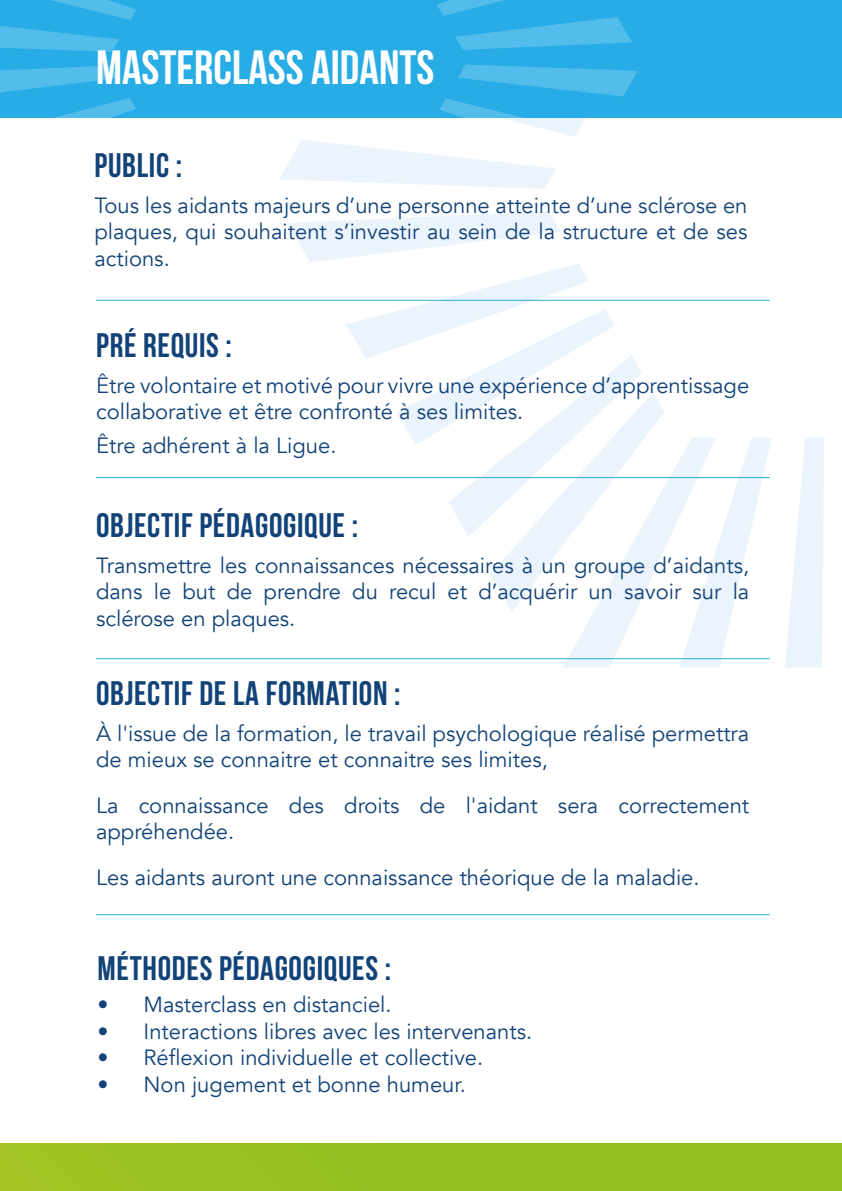
<style>
.page{position:relative;width:842px;height:1191px;background:#fff}
.page>*{position:absolute;margin:0;border:0;box-sizing:border-box;transform-origin:0 0}
.t1{font:700 48px "Bebas Neue";color:#fff}
.LI{font:700 34px "Bebas Neue";letter-spacing:.02em;color:#124378}
.TC{font:22px/26.4px "Avenir";color:#124378;text-align:justify}
.LI-2{font:22px/26.4px "Avenir";color:#124378}
</style>
<div class="page">
<svg style="left:785px;top:438px;width:39px;height:229px"></svg>
<svg style="left:287px;top:211px;width:485px;height:456px"></svg>
<div style="left:0;top:0;width:842px;height:117px;background:#28ace6"></div>
<svg style="left:0;top:0;width:136px;height:52px"></svg>
<svg style="left:437px;top:0;width:195px;height:50px"></svg>
<svg style="left:279px;top:65px;width:359px;height:124px"></svg>
<svg style="left:0;top:65px;width:136px;height:52px"></svg>
<hr style="left:96px;top:300px;width:674px;height:1px;background:#28ace6">
<hr style="left:96px;top:477px;width:674px;height:1px;background:#28ace6">
<hr style="left:96px;top:658px;width:674px;height:1px;background:#28ace6">
<hr style="left:96px;top:914px;width:674px;height:1px;background:#28ace6">
<div style="left:0;top:1144px;width:842px;height:47px;background:linear-gradient(to right,#9fc322,#8ebe1f)"></div>
<p class="t1" style="left:96px;top:41px;width:340px">MASTERCLASS AIDANTS</p>
<h1 class="LI" style="left:94px;top:146px;width:89px">PUBLIC :</h1>
<p class="TC" style="left:94px;top:192px;width:655px">Tous les aidants majeurs d’une personne atteinte d’une sclérose en plaques, qui souhaitent s’investir au sein de la structure et de ses actions.</p>
<h1 class="LI" style="left:96px;top:326px;width:137px">PRÉ REQUIS :</h1>
<p class="TC" style="left:96px;top:372px;width:655px">Être volontaire et motivé pour vivre une expérience d’apprentissage collaborative et être confronté à ses limites.</p>
<p class="TC" style="left:96px;top:432px;width:242px">Être adhérent à la Ligue.</p>
<h1 class="LI" style="left:96px;top:506px;width:263px">OBJECTIF PÉDAGOGIQUE :</h1>
<p class="TC" style="left:96px;top:552px;width:655px">Transmettre les connaissances nécessaires à un groupe d’aidants, dans le but de prendre du recul et d’acquérir un savoir sur la sclérose en plaques.</p>
<h1 class="LI" style="left:96px;top:674px;width:306px">OBJECTIF DE LA FORMATION :</h1>
<p class="LI-2" style="left:96px;top:720px;width:655px">À l'issue de la formation, le travail psychologique réalisé permettra de mieux se connaitre et connaitre ses limites,</p>
<p class="LI-2" style="left:96px;top:792px;width:655px">La connaissance des droits de l'aidant sera correctement appréhendée.</p>
<p class="LI-2" style="left:96px;top:864px;width:605px">Les aidants auront une connaissance théorique de la maladie.</p>
<p class="LI" style="left:98px;top:950px;width:295px">MÉTHODES PÉDAGOGIQUES :</p>
<p class="LI-2" style="left:98px;top:992px;width:296px">• Masterclass en distanciel.</p>
<p class="LI-2" style="left:98px;top:1018px;width:436px">• Interactions libres avec les intervenants.</p>
<p class="LI-2" style="left:98px;top:1045px;width:387px">• Réflexion individuelle et collective.</p>
<p class="LI-2" style="left:98px;top:1071px;width:370px">• Non jugement et bonne humeur.</p>
</div>
